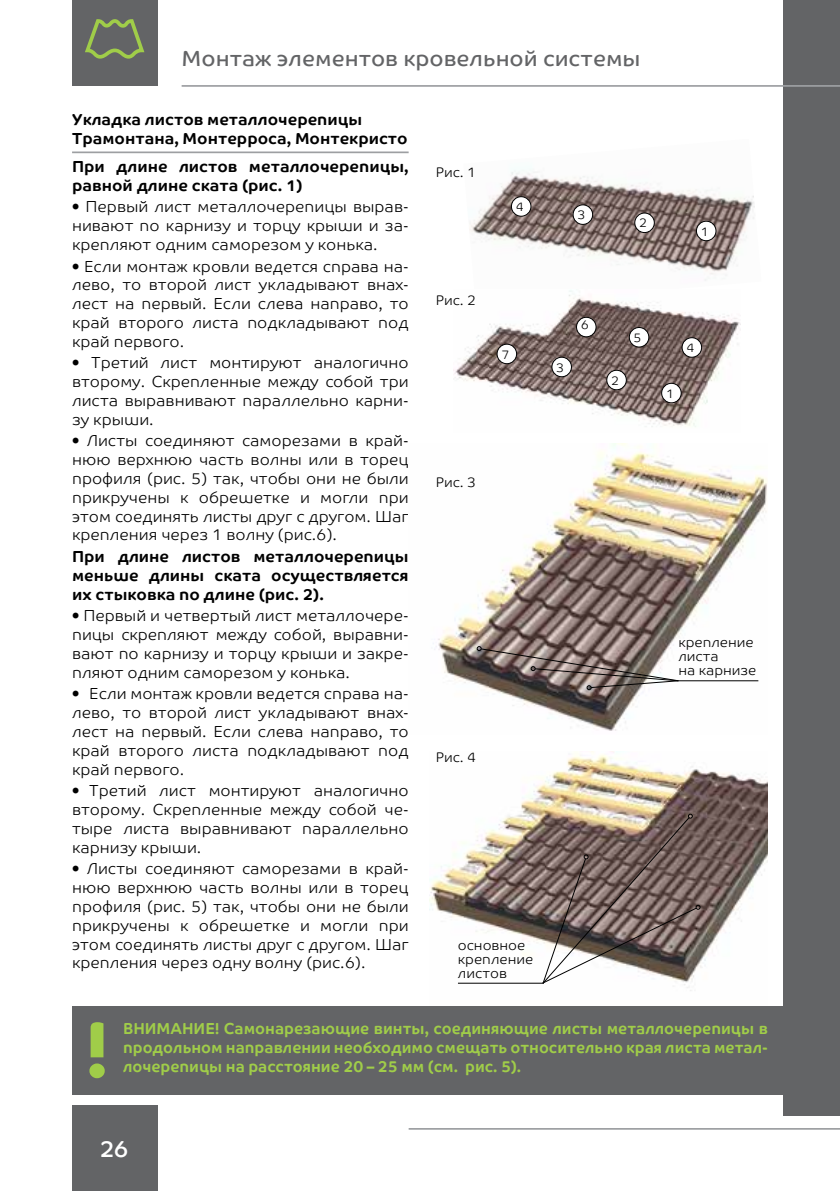
<style>
.page{position:relative;width:840px;height:1191px;background:#fff}
.page>*{position:absolute;margin:0;border:0;box-sizing:border-box;transform-origin:0 0}
.t1{font:22.6px "Co Headline Corp";color:#fff}
.t2{font:22px "Co Text Corp";color:#636466}
.t3{font:300 16px/18.8px "Co Text Corp";color:#000;text-align:justify}
.t4{font:700 16px/18.8px "Co Text Corp";color:#000}
.t5{font:700 16px/19.2px "Co Text Corp";color:#a0cd49;text-align:justify;scale:.95 1}
.t6{font:300 14px/14px "Co Text Corp";color:#000}
.t7{font:300 12.6px "Co Text Corp";color:#000}
</style>
<div class="page">
<div style="left:782px;top:0;width:57px;height:1115px;background:#636466"></div>
<div style="left:72px;top:1106px;width:85px;height:85px;background:#636466"></div>
<hr style="left:408px;top:1128px;width:431px;height:1px;background:#9d9fa2">
<div style="left:72px;top:0;width:85px;height:85px;background:#636466"></div>
<hr style="left:181px;top:85px;width:658px;height:2px;background:#9d9fa2">
<hr style="left:72px;top:151px;width:336px;height:2px;background:#9d9fa2">
<svg style="left:85px;top:19px;width:60px;height:40px"></svg>
<img style="left:469px;top:170px;width:286px;height:111px">
<div style="left:511px;top:197px;width:19px;height:19px;background:#fff;border-radius:50%"></div>
<div style="left:510px;top:196px;width:21px;height:21px;border:1px solid #000;border-radius:50%"></div>
<div style="left:572px;top:205px;width:20px;height:19px;background:#fff;border-radius:50%"></div>
<div style="left:572px;top:204px;width:20px;height:21px;border:1px solid #000;border-radius:50%"></div>
<div style="left:634px;top:213px;width:20px;height:19px;background:#fff;border-radius:50%"></div>
<div style="left:634px;top:213px;width:20px;height:20px;border:1px solid #000;border-radius:50%"></div>
<div style="left:696px;top:221px;width:19px;height:20px;background:#fff;border-radius:50%"></div>
<div style="left:695px;top:221px;width:21px;height:20px;border:1px solid #000;border-radius:50%"></div>
<img style="left:453px;top:290px;width:287px;height:137px">
<div style="left:576px;top:317px;width:19px;height:20px;background:#fff;border-radius:50%"></div>
<div style="left:575px;top:317px;width:21px;height:20px;border:1px solid #000;border-radius:50%"></div>
<div style="left:497px;top:344px;width:19px;height:20px;background:#fff;border-radius:50%"></div>
<div style="left:496px;top:344px;width:20px;height:20px;border:1px solid #000;border-radius:50%"></div>
<div style="left:551px;top:357px;width:20px;height:20px;background:#fff;border-radius:50%"></div>
<div style="left:551px;top:357px;width:20px;height:20px;border:1px solid #000;border-radius:50%"></div>
<div style="left:661px;top:383px;width:19px;height:20px;background:#fff;border-radius:50%"></div>
<div style="left:660px;top:383px;width:21px;height:20px;border:1px solid #000;border-radius:50%"></div>
<div style="left:606px;top:370px;width:20px;height:20px;background:#fff;border-radius:50%"></div>
<div style="left:606px;top:370px;width:20px;height:20px;border:1px solid #000;border-radius:50%"></div>
<div style="left:681px;top:338px;width:20px;height:19px;background:#fff;border-radius:50%"></div>
<div style="left:681px;top:337px;width:20px;height:21px;border:1px solid #000;border-radius:50%"></div>
<div style="left:629px;top:327px;width:19px;height:20px;background:#fff;border-radius:50%"></div>
<div style="left:628px;top:327px;width:21px;height:20px;border:1px solid #000;border-radius:50%"></div>
<img style="left:433px;top:443px;width:334px;height:288px">
<img style="left:429px;top:751px;width:338px;height:240px">
<svg style="left:476px;top:646px;width:203px;height:44px;background:#847874"></svg>
<hr style="left:677px;top:680px;width:81px;height:1px;background:#000">
<svg style="left:541px;top:813px;width:159px;height:171px;background:#867772"></svg>
<hr style="left:457px;top:982px;width:86px;height:1px;background:#000">
<div style="left:73px;top:1006px;width:726px;height:88px;background:#636466"></div>
<svg style="left:89px;top:1022px;width:16px;height:56px"></svg>
<h2 class="t2" style="left:181px;top:45px;width:460px">Монтаж элементов кровельной системы</h2>
<p class="t4" style="left:72px;top:110px;width:337px">Укладка листов металлочерепицы<br>Трамонтана, Монтерроса, Монтекристо</p>
<p class="t4" style="left:72px;top:157px;width:338px">При длине листов металлочерепицы, равной длине ската (рис. 1)</p>
<p class="t3" style="left:72px;top:197px;width:338px">• Первый лист металлочерепицы вырав&shy;нивают по карнизу и торцу крыши и за&shy;крепляют одним саморезом у конька.</p>
<p class="t3" style="left:72px;top:256px;width:338px">• Если монтаж кровли ведется справа на&shy;лево, то второй лист укладывают внах&shy;лест на первый. Если слева направо, то край второго листа подкладывают под край первого.</p>
<p class="t3" style="left:72px;top:353px;width:338px">• Третий лист монтируют аналогично второму. Скрепленные между собой три листа выравнивают параллельно карни&shy;зу крыши.</p>
<p class="t3" style="left:72px;top:431px;width:338px">• Листы соединяют саморезами в край&shy;нюю верхнюю часть волны или в торец профиля (рис. 5) так, чтобы они не были прикручены к обрешетке и могли при этом соединять листы друг с другом. Шаг крепления через 1 волну (рис.6).</p>
<p class="t4" style="left:72px;top:547px;width:338px;text-align:justify">При длине листов металлочерепицы меньше длины ската осуществляется их стыковка по длине (рис. 2).</p>
<p class="t3" style="left:72px;top:606px;width:338px">• Первый и четвертый лист металлочере&shy;пицы скрепляют между собой, выравни&shy;вают по карнизу и торцу крыши и закре&shy;пляют одним саморезом у конька.</p>
<p class="t3" style="left:72px;top:684px;width:338px">• Если монтаж кровли ведется справа на&shy;лево, то второй лист укладывают внах&shy;лест на первый. Если слева направо, то край второго листа подкладывают под край первого.</p>
<p class="t3" style="left:72px;top:781px;width:338px">• Третий лист монтируют аналогично второму. Скрепленные между собой че&shy;тыре листа выравнивают параллельно карнизу крыши.</p>
<p class="t3" style="left:72px;top:859px;width:338px">• Листы соединяют саморезами в край&shy;нюю верхнюю часть волны или в торец профиля (рис. 5) так, чтобы они не были прикручены к обрешетке и могли при этом соединять листы друг с другом. Шаг крепления через одну волну (рис.6).</p>
<p class="t6" style="left:435px;top:165px;width:42px">Рис. 1</p>
<p class="t7" style="left:515px;top:199px;width:10px">4</p>
<p class="t6" style="left:435px;top:293px;width:42px">Рис. 2</p>
<p class="t7" style="left:501px;top:347px;width:10px">7</p>
<p class="t7" style="left:577px;top:207px;width:10px">3</p>
<p class="t7" style="left:638px;top:216px;width:10px">2</p>
<p class="t7" style="left:556px;top:360px;width:10px">3</p>
<p class="t7" style="left:580px;top:317px;width:10px">6</p>
<p class="t7" style="left:610px;top:373px;width:10px">2</p>
<p class="t7" style="left:633px;top:330px;width:10px">5</p>
<p class="t6" style="left:435px;top:475px;width:42px">Рис. 3</p>
<p class="t6" style="left:435px;top:750px;width:42px">Рис. 4</p>
<p class="t6" style="left:457px;top:938px;width:77px">основное крепление листов</p>
<p class="t7" style="left:700px;top:224px;width:10px">1</p>
<p class="t7" style="left:665px;top:386px;width:10px">1</p>
<p class="t7" style="left:686px;top:340px;width:10px">4</p>
<p class="t6" style="left:678px;top:635px;width:79px">крепление листа<br>на карнизе</p>
<p class="t5" style="left:123px;top:1018px;width:680px">ВНИМАНИЕ! Самонарезающие винты, соединяющие листы металлочерепицы в продольном направлении необходимо смещать относительно края листа метал&shy;лочерепицы на расстояние 20 – 25 мм (см. рис. 5).</p>
<h1 class="t1" style="left:101px;top:1135px;width:28px">26</h1>
</div>
